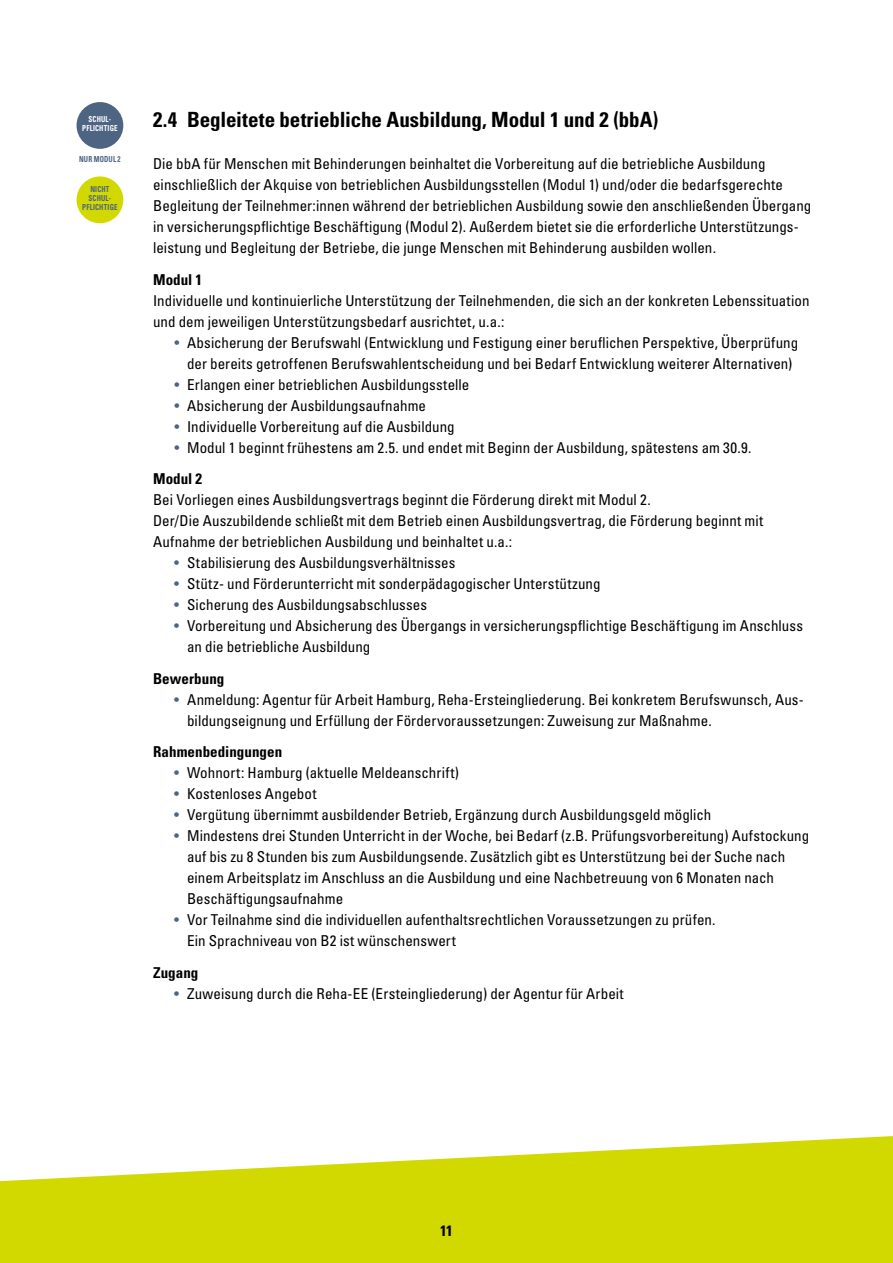
<style>
.page{position:relative;width:893px;height:1263px;background:#fff}
.page>*{position:absolute;margin:0;border:0;box-sizing:border-box;transform-origin:0 0}
.t1{font:700 condensed 21px "Univers";letter-spacing:-.005em;color:#000}
.t2{font:condensed 15px/21px "Univers";color:#000}
.t3{font:700 condensed 15px "Univers";letter-spacing:.005em;color:#000}
.t4{font:700 condensed 8.25px/8.7px "Univers";color:#4d6482;scale:.85 1}
.t5{font:700 condensed 8.25px "Univers";color:#fff;scale:.85 1}
.s1{color:#4d6482}
.s2{font-weight:700}
</style>
<div class="page">
<svg style="left:0;top:1136px;width:893px;height:127px;fill:#d2d900"></svg>
<div style="left:77px;top:102px;width:46px;height:47px;background:#4d6482;border-radius:50%"></div>
<div style="left:77px;top:176px;width:46px;height:47px;background:#d2d900;border-radius:50%"></div>
<p class="t5" style="left:89px;top:114px;width:11px">Schul</p>
<p class="t5" style="left:109px;top:114px;width:4px">-</p>
<p class="t5" style="left:82px;top:123px;width:6px">pflichtige</p>
<p class="t4" style="left:79px;top:154px;width:6px">nur</p>
<p class="t4" style="left:94px;top:154px;width:13px">Modul</p>
<p class="t4" style="left:118px;top:154px;width:5px">2</p>
<p class="t4" style="left:89px;top:185px;width:13px">Nicht<br>Schul</p>
<p class="t4" style="left:109px;top:193px;width:4px">-</p>
<p class="t4" style="left:82px;top:202px;width:6px">pflichtige</p>
<h1 class="t1" style="left:153px;top:107px;width:507px">2.4 Begleitete betriebliche Ausbildung, Modul 1 und 2 (bbA)</h1>
<p class="t2" style="left:153px;top:153px;width:660px">Die bbA für Menschen mit Behinderungen beinhaltet die Vorbereitung auf die betriebliche Ausbildung einschließlich der Akquise von betrieblichen Ausbildungsstellen (Modul 1) und/oder die bedarfsgerechte Begleitung der Teilnehmer:innen während der betrieblichen Ausbildung sowie den anschließenden Übergang in versicherungspflichtige Beschäftigung (Modul 2). Außerdem bietet sie die erforderliche Unterstützungs&shy;leistung und Begleitung der Betriebe, die junge Menschen mit Behinderung ausbilden wollen.</p>
<p class="t3" style="left:153px;top:270px;width:51px">Modul 1</p>
<p class="t2" style="left:153px;top:290px;width:658px">Individuelle und kontinuierliche Unterstützung der Teilnehmenden, die sich an der konkreten Lebenssituation und dem jeweiligen Unterstützungsbedarf ausrichtet, u.a.:</p>
<p class="t2" style="left:174px;top:332px;width:625px;text-align:center"><span class="s1">•</span> Absicherung der Berufswahl (Entwicklung und Festigung einer beruflichen Perspektive, Überprüfung der bereits getroffenen Berufswahlentscheidung und bei Bedarf Entwicklung weiterer Alternativen)</p>
<p class="t2" style="left:174px;top:374px;width:297px"><span class="s1">•</span> Erlangen einer betrieblichen Ausbildungsstelle</p>
<p class="t2" style="left:174px;top:395px;width:253px"><span class="s1">•</span> Absicherung der Ausbildungsaufnahme</p>
<p class="t2" style="left:174px;top:416px;width:282px"><span class="s1">•</span> Individuelle Vorbereitung auf die Ausbildung</p>
<p class="t2" style="left:153px;top:431px;width:600px;line-height:31.5px;text-indent:21px"><span class="s1">•</span> Modul 1 beginnt frühestens am 2.5. und endet mit Beginn der Ausbildung, spätestens am 30.9.<br><span class="s2">Modul 2</span></p>
<p class="t2" style="left:153px;top:489px;width:612px">Bei Vorliegen eines Ausbildungsvertrags beginnt die Förderung direkt mit Modul 2.<br>Der/Die Auszubildende schließt mit dem Betrieb einen Ausbildungsvertrag, die Förderung beginnt mit<br>Aufnahme der betrieblichen Ausbildung und beinhaltet u.a.:</p>
<p class="t2" style="left:174px;top:552px;width:283px"><span class="s1">•</span> Stabilisierung des Ausbildungsverhältnisses</p>
<p class="t2" style="left:174px;top:573px;width:428px"><span class="s1">•</span> Stütz- und Förderunterricht mit sonderpädagogischer Unterstützung</p>
<p class="t2" style="left:174px;top:594px;width:254px"><span class="s1">•</span> Sicherung des Ausbildungsabschlusses</p>
<p class="t2" style="left:187px;top:615px;width:617px;text-indent:-13px"><span class="s1">•</span> Vorbereitung und Absicherung des Übergangs in versicherungspflichtige Beschäftigung im Anschluss an die betriebliche Ausbildung</p>
<p class="t3" style="left:153px;top:669px;width:73px">Bewerbung</p>
<p class="t2" style="left:187px;top:689px;width:618px;text-indent:-13px"><span class="s1">•</span> Anmeldung: Agentur für Arbeit Hamburg, Reha-Ersteingliederung. Bei konkretem Berufswunsch, Aus&shy;bildungseignung und Erfüllung der Fördervoraussetzungen: Zuweisung zur Maßnahme.</p>
<p class="t3" style="left:153px;top:743px;width:131px">Rahmenbedingungen</p>
<p class="t2" style="left:174px;top:762px;width:286px"><span class="s1">•</span> Wohnort: Hamburg (aktuelle Meldeanschrift)</p>
<p class="t2" style="left:174px;top:783px;width:144px"><span class="s1">•</span> Kostenloses Angebot</p>
<p class="t2" style="left:174px;top:804px;width:539px"><span class="s1">•</span> Vergütung übernimmt ausbildender Betrieb, Ergänzung durch Ausbildungsgeld möglich</p>
<p class="t2" style="left:187px;top:825px;width:624px;text-indent:-13px"><span class="s1">•</span> Mindestens drei Stunden Unterricht in der Woche, bei Bedarf (z.B. Prüfungsvorbereitung) Aufstockung auf bis zu 8 Stunden bis zum Ausbildungsende. Zusätzlich gibt es Unterstützung bei der Suche nach einem Arbeitsplatz im Anschluss an die Ausbildung und eine Nachbetreuung von 6 Monaten nach Beschäftigungsaufnahme</p>
<p class="t2" style="left:187px;top:909px;width:530px;text-indent:-13px"><span class="s1">•</span> Vor Teilnahme sind die individuellen aufenthaltsrechtlichen Voraussetzungen zu prüfen.<br>Ein Sprachniveau von B2 ist wünschenswert</p>
<p class="t3" style="left:153px;top:963px;width:47px">Zugang</p>
<p class="t2" style="left:174px;top:983px;width:451px"><span class="s1">•</span> Zuweisung durch die Reha-EE (Ersteingliederung) der Agentur für Arbeit</p>
<p class="t3" style="left:440px;top:1222px;width:14px">11</p>
</div>
